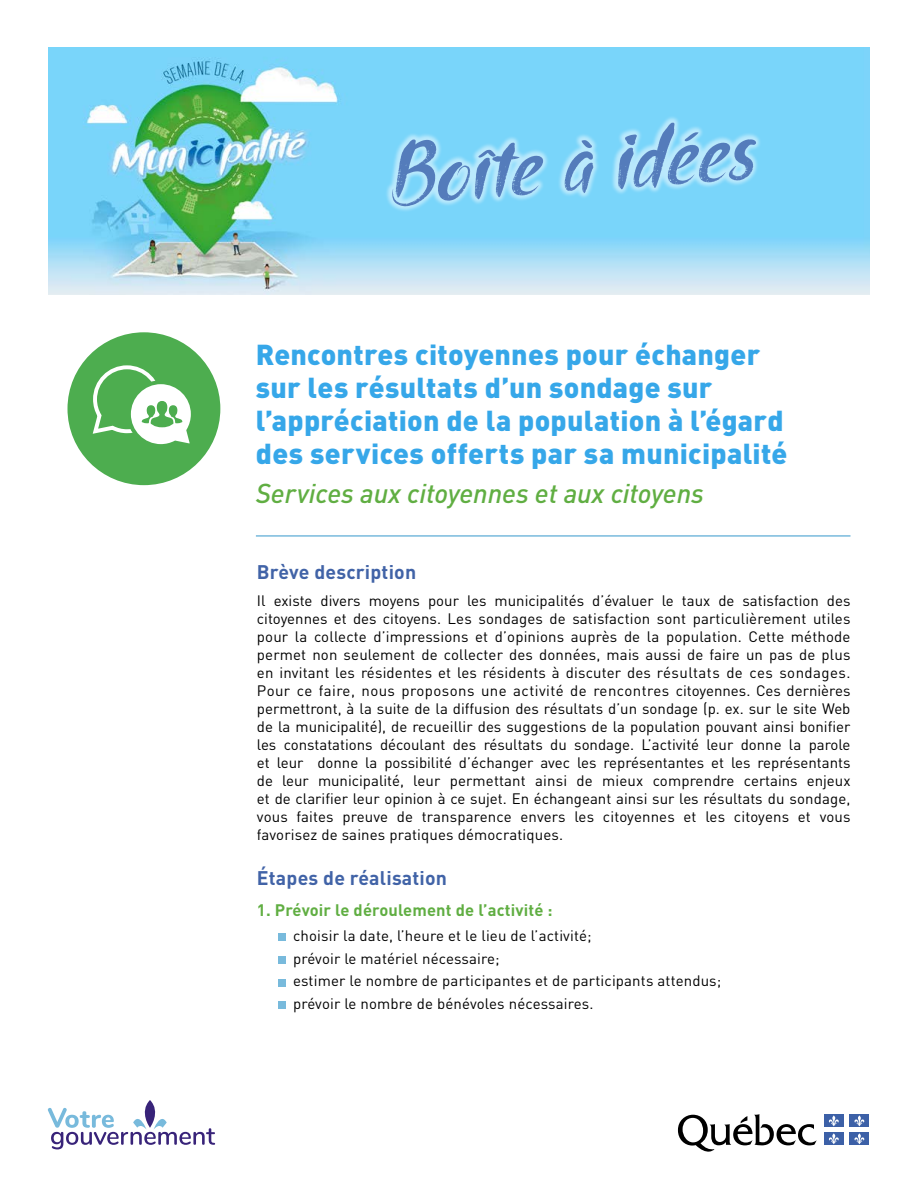
<style>
.page{position:relative;width:918px;height:1188px;background:#fff}
.page>*{position:absolute;margin:0;border:0;box-sizing:border-box;transform-origin:0 0}
.t1{font:italic 83.4px "thefaino";color:#547cbb;scale:1.25 1}
.t2{font:900 28.5px/33px "DINOT";letter-spacing:.01em;color:#36a7e9}
.t3{font:italic 500 27px "DINOT";letter-spacing:-.005em;color:#60ae42}
.t4{font:700 19.5px "DINOT";letter-spacing:.01em;color:#4163a7}
.t5{font:700 16.5px "DINOT";letter-spacing:.01em;color:#60ae42}
.t6{font:15px/18px "DINOT";letter-spacing:.01em;color:#000;text-align:justify}
</style>
<div class="page">
<div style="left:278px;top:934px;width:7px;height:7px;background:#78badc"></div>
<div style="left:278px;top:956px;width:7px;height:8px;background:#78badc"></div>
<div style="left:278px;top:979px;width:7px;height:7px;background:#78badc"></div>
<div style="left:278px;top:1002px;width:7px;height:7px;background:#78badc"></div>
<img style="left:48px;top:47px;width:822px;height:247px">
<svg style="left:381px;top:108px;width:386px;height:107px;background:#90dcfa"></svg>
<hr style="left:256px;top:535px;width:594px;height:2px;background:#78badc">
<svg style="left:678px;top:1114px;width:139px;height:38px"></svg>
<div style="left:824px;top:1115px;width:20px;height:12px;background:#3c60a7"></div>
<svg style="left:829px;top:1115px;width:10px;height:11px"></svg>
<div style="left:849px;top:1115px;width:20px;height:12px;background:#3c60a7"></div>
<svg style="left:854px;top:1115px;width:11px;height:11px"></svg>
<div style="left:824px;top:1133px;width:20px;height:12px;background:#3c60a7"></div>
<svg style="left:829px;top:1133px;width:10px;height:11px"></svg>
<div style="left:849px;top:1133px;width:20px;height:12px;background:#3c60a7"></div>
<svg style="left:854px;top:1133px;width:11px;height:11px"></svg>
<svg style="left:48px;top:1100px;width:167px;height:49px"></svg>
<div style="left:67px;top:332px;width:153px;height:153px;background:#4dad4f;border-radius:50%"></div>
<svg style="left:92px;top:365px;width:99px;height:80px"></svg>
<h1 class="t1" style="left:382px;top:126px;width:292px;rotate:-4deg">Boîte à idées</h1>
<h2 class="t2" style="left:256px;top:337px;width:533px">Rencontres citoyennes pour échanger sur les résultats d’un sondage sur l’appréciation de la population à l’égard des services offerts par sa municipalité</h2>
<h3 class="t3" style="left:256px;top:475px;width:450px">Services aux citoyennes et aux citoyens</h3>
<h3 class="t4" style="left:257px;top:559px;width:161px">Brève description</h3>
<p class="t6" style="left:257px;top:591px;width:595px">Il existe divers moyens pour les municipalités d’évaluer le taux de satisfaction des citoyennes et des citoyens. Les sondages de satisfaction sont particulièrement utiles pour la collecte d’impressions et d’opinions auprès de la population. Cette méthode permet non seulement de collecter des données, mais aussi de faire un pas de plus en invitant les résidentes et les résidents à discuter des résultats de ces sondages.<br>Pour ce faire, nous proposons une activité de rencontres citoyennes. Ces dernières permettront, à la suite de la diffusion des résultats d’un sondage (p. ex. sur le site Web de la municipalité), de recueillir des suggestions de la population pouvant ainsi bonifier les constatations découlant des résultats du sondage. L’activité leur donne la parole et leur donne la possibilité d’échanger avec les représentantes et les représentants de leur municipalité, leur permettant ainsi de mieux comprendre certains enjeux et de clarifier leur opinion à ce sujet. En échangeant ainsi sur les résultats du sondage, vous faites preuve de transparence envers les citoyennes et les citoyens et vous favorisez de saines pratiques démocratiques.</p>
<h3 class="t4" style="left:257px;top:865px;width:192px">Étapes de réalisation</h3>
<p class="t5" style="left:257px;top:899px;width:297px">1. Prévoir le déroulement de l’activité :</p>
<p class="t6" style="left:293px;top:924px;width:430px;line-height:22.6px;text-align:left">choisir la date, l’heure et le lieu de l’activité;<br>prévoir le matériel nécessaire;<br>estimer le nombre de participantes et de participants attendus; prévoir le nombre de bénévoles nécessaires.</p>
</div>
